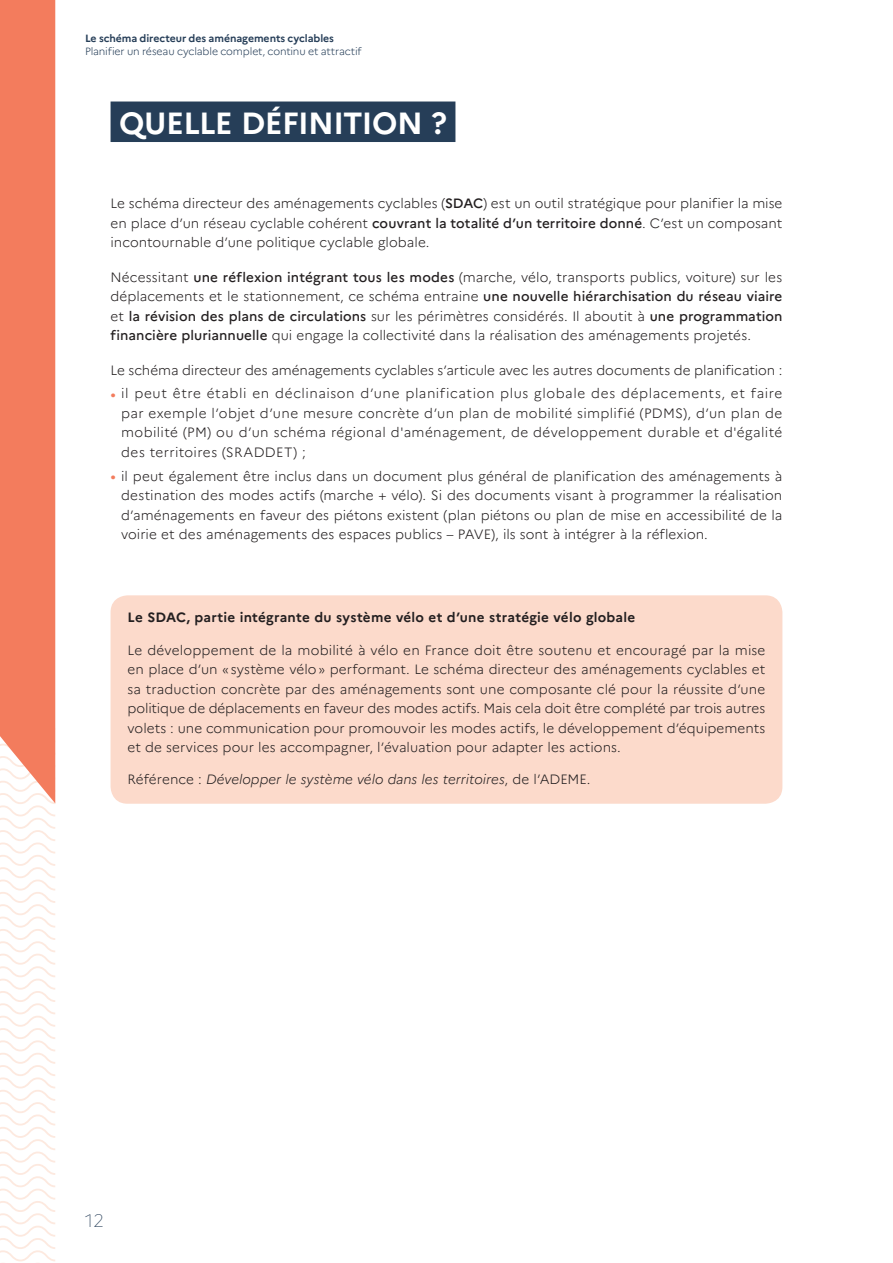
<style>
.page{position:relative;width:893px;height:1263px;background:#fff}
.page>*{position:absolute;margin:0;border:0;box-sizing:border-box;transform-origin:0 0}
.t1{font:700 30.6px "Marianne";letter-spacing:-.015em;color:#fff}
.t2{font:100 18px "Marianne";color:#263e58}
.t3{font:300 13.5px/19.5px "Marianne";color:#231f20;text-align:justify}
.t4{font:700 13.5px "Marianne";letter-spacing:.02em;color:#231f20}
.t5{font:italic 300 13.5px "Marianne";color:#231f20}
.t6{font:300 10.5px "Marianne";letter-spacing:-.015em;color:#263e58}
.t7{font:700 10.5px "Marianne";letter-spacing:-.005em;color:#263e58}
.s1{font-weight:500}
.s2{font-style:italic;font-size:18px;color:#f37c5d}
.s3{font-style:normal}
</style>
<div class="page">
<svg style="left:0;top:0;width:55px;height:1262px"></svg>
<div style="left:111px;top:102px;width:344px;height:40px;background:#263e58"></div>
<div style="left:111px;top:595px;width:671px;height:209px;background:#fcdacb;border-radius:17px"></div>
<p class="t7" style="left:85px;top:30px;width:251px">Le schéma directeur des aménagements cyclables</p>
<p class="t6" style="left:85px;top:45px;width:278px">Planifier un réseau cyclable complet, continu et attractif</p>
<h1 class="t1" style="left:119px;top:99px;width:329px">QUELLE DÉFIN ITION ?</h1>
<p class="t3" style="left:111px;top:194px;width:673px">Le schéma directeur des aménagements cyclables (<span class="s1">SDAC</span>) est un outil stratégique pour planifier la mise en place d’un réseau cyclable cohérent <span class="s1">couvrant la totalité d’un territoire donné</span>. C’est un composant incontournable d’une politique cyclable globale.</p>
<p class="t3" style="left:111px;top:267px;width:673px">Nécessitant <span class="s1">une réflexion intégrant tous les modes</span> (marche, vélo, transports publics, voiture) sur les déplacements et le stationnement, ce schéma entraine <span class="s1">une nouvelle hiérarchisation du réseau viaire </span>et <span class="s1">la révision des plans de circulations</span> sur les périmètres considérés. Il aboutit à <span class="s1">une programmation financière pluriannuelle</span> qui engage la collectivité dans la réalisation des aménagements projetés.</p>
<p class="t3" style="left:111px;top:360px;width:673px">Le schéma directeur des aménagements cyclables s’articule avec les autres documents de planification :</p>
<p class="t3" style="left:121px;top:384px;width:663px;text-indent:-11px"><span class="s2">•</span> il peut être établi en déclinaison d’une planification plus globale des déplacements, et faire par exemple l’objet d’une mesure concrète d’un plan de mobilité simplifié (PDMS), d’un plan de mobilité (PM) ou d’un schéma régional d'aménagement, de développement durable et d'égalité des territoires (SRADDET) ;</p>
<p class="t3" style="left:121px;top:466px;width:663px;text-indent:-11px"><span class="s2">•</span> il peut également être inclus dans un document plus général de planification des aménagements à destination des modes actifs (marche + vélo). Si des documents visant à programmer la réalisation d’aménagements en faveur des piétons existent (plan piétons ou plan de mise en accessibilité de la voirie et des aménagements des espaces publics – PAVE), ils sont à intégrer à la réflexion.</p>
<p class="t4" style="left:128px;top:607px;width:31px">Le SDA</p>
<p class="t4" style="left:176px;top:607px;width:461px">C, partie intégrante du système vélo et d’une stratégie vélo globale</p>
<p class="t3" style="left:128px;top:640px;width:639px">Le développement de la mobilité à vélo en France doit être soutenu et encouragé par la mise en place d’un «système vélo» performant. Le schéma directeur des aménagements cyclables et sa traduction concrète par des aménagements sont une composante clé pour la réussite d’une politique de déplacements en faveur des modes actifs. Mais cela doit être complété par trois autres volets : une communication pour promouvoir les modes actifs, le développement d’équipements et de services pour les accompagner, l’évaluation pour adapter les actions.</p>
<p class="t5" style="left:128px;top:771px;width:464px"><span class="s3">Référence :</span> Développer le système vélo dans les territoires<span class="s3">, de l’ADEME.</span></p>
<h2 class="t2" style="left:85px;top:1207px;width:20px">12</h2>
</div>
